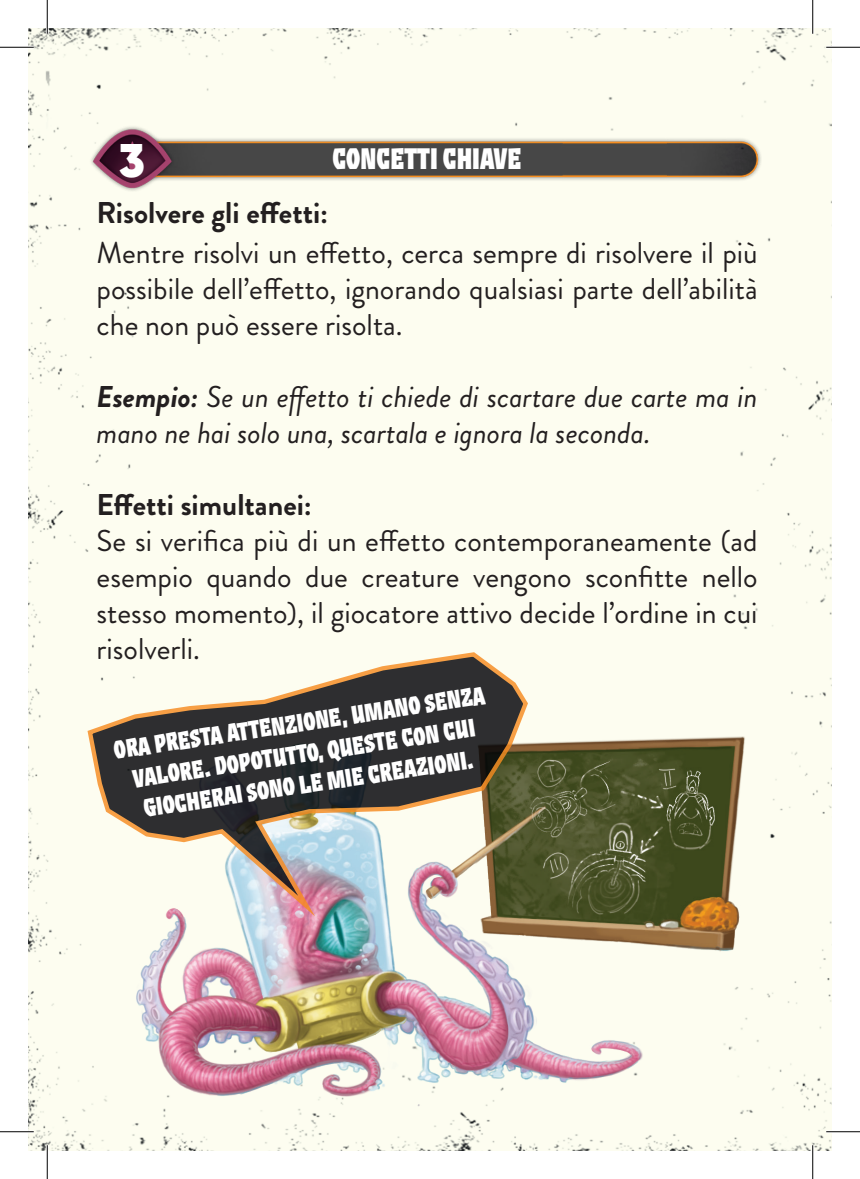
<style>
.page{position:relative;width:860px;height:1179px;background:#fff}
.page>*{position:absolute;margin:0;border:0;box-sizing:border-box;transform-origin:0 0}
.t1{font:900 47.25px "Gilroy";color:#fff}
.t2{font:29.93px/36px "Brandon Grotesque";color:#231f20;text-align:justify}
.t3{font:italic 29.93px/36px "Brandon Grotesque";color:#231f20}
.t4{font:700 29.93px "Brandon Grotesque";color:#231f20}
.t5{font:700 29.93px "Zalamander Caps";color:#fff}
.t6{font:700 25.65px/30.8px "Zalamander Caps";color:#fff;text-align:center}
.s1{font-weight:700}
</style>
<div class="page">
<div style="left:28px;top:28px;width:804px;height:1123px;background:#fdfdf0"></div>
<img style="left:115px;top:676px;width:684px;height:443px">
<img style="left:47px;top:97px;width:760px;height:96px">
<svg style="left:85px;top:648px;width:445px;height:279px"></svg>
<hr style="left:0;top:46px;width:34px;height:3px;background:#fff">
<hr style="left:826px;top:46px;width:34px;height:3px;background:#fff">
<hr style="left:0;top:1130px;width:34px;height:3px;background:#fff">
<hr style="left:826px;top:1130px;width:34px;height:3px;background:#fff">
<hr style="left:46px;top:0;width:3px;height:34px;background:#fff">
<hr style="left:46px;top:1145px;width:3px;height:34px;background:#fff">
<hr style="left:811px;top:0;width:3px;height:34px;background:#fff">
<hr style="left:811px;top:1145px;width:3px;height:34px;background:#fff">
<hr style="left:0;top:47px;width:34px;height:1px;background:#000">
<hr style="left:826px;top:47px;width:34px;height:1px;background:#000">
<hr style="left:0;top:1131px;width:34px;height:1px;background:#000">
<hr style="left:826px;top:1131px;width:34px;height:1px;background:#000">
<hr style="left:47px;top:0;width:1px;height:34px;background:#000">
<hr style="left:47px;top:1145px;width:1px;height:34px;background:#000">
<hr style="left:812px;top:0;width:1px;height:34px;background:#000">
<hr style="left:812px;top:1145px;width:1px;height:34px;background:#000">
<h1 class="t1" style="left:119px;top:130px;width:27px">3</h1>
<p class="t5" style="left:332px;top:139px;width:191px">CONCETTI CHIAVE</p>
<p class="t4" style="left:97px;top:192px;width:233px">Risolvere gli effetti:</p>
<p class="t2" style="left:97px;top:235px;width:662px">Mentre risolvi un effetto, cerca sempre di risolvere il più possibile dell’effetto, ignorando qualsiasi parte dell’abilità che non può essere risolta.</p>
<p class="t3" style="left:97px;top:380px;width:662px"><span class="s1">Esempio:</span> Se un effetto ti chiede di scartare due carte ma in mano ne hai solo una, scartala e ignora la seconda.</p>
<p class="t4" style="left:97px;top:484px;width:217px">Effetti simultanei:</p>
<p class="t2" style="left:97px;top:523px;width:662px">Se si verifica più di un effetto contemporaneamente (ad esempio quando due creature vengono sconfitte nello stesso momento), il giocatore attivo decide l’ordine in cui risolverli.</p>
<p class="t6" style="left:112px;top:736px;width:376px;rotate:-9deg">Ora presta attenzione, umano senza valore. Dopotutto, queste con cui giocherai sono le mie creazioni.</p>
</div>
